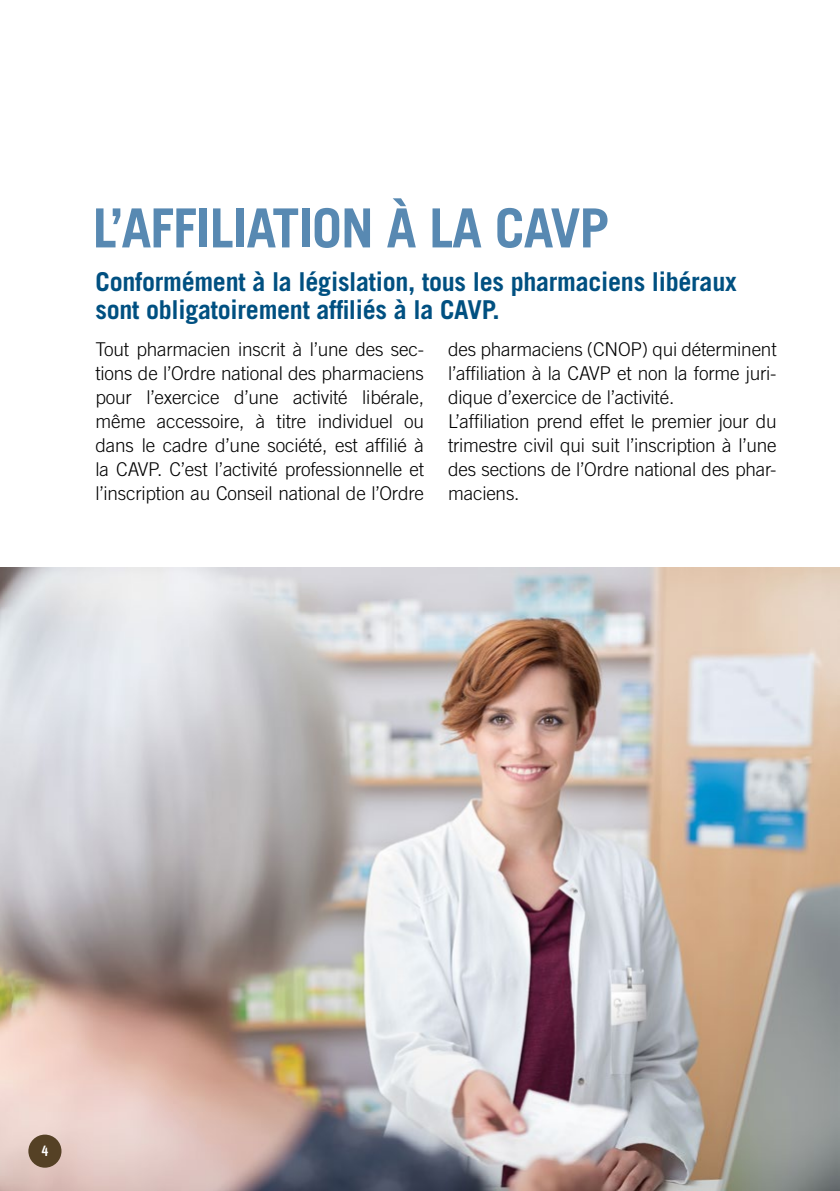
<style>
.page{position:relative;width:840px;height:1191px;background:#fff}
.page>*{position:absolute;margin:0;border:0;box-sizing:border-box;transform-origin:0 0}
.t1{font:700 54px "Trade Gothic LT Std";letter-spacing:-.02em;color:#5889b2}
.t2{font:700 26px/28px "Trade Gothic LT Std";letter-spacing:-.01em;color:#005081}
.t3{font:300 19px/24px "Trade Gothic LT Std";letter-spacing:-.01em;color:#000;text-align:justify}
.t4{font:800 15.6px "Extreme Sans";color:#fff}
</style>
<div class="page">
<img style="left:0;top:567px;width:839px;height:624px">
<div style="left:28px;top:1134px;width:33px;height:33px;background:#554125;border-radius:50%"></div>
<h1 class="t1" style="left:93px;top:195px;width:518px">L’AFFILIATION À LA CAVP</h1>
<h2 class="t2" style="left:95px;top:267px;width:642px">Conformément à la législation, tous les pharmaciens libéraux sont obligatoirement affiliés à la CAVP.</h2>
<p class="t3" style="left:95px;top:337px;width:330px">Tout pharmacien inscrit à l’une des sec&shy;tions de l’Ordre national des pharmaciens pour l’exercice d’une activité libérale, même accessoire, à titre individuel ou dans le cadre d’une société, est affilié à la CAVP. C’est l’activité professionnelle et l’inscription au Conseil national de l’Ordre</p>
<p class="t3" style="left:448px;top:337px;width:330px;text-align:left">des pharmaciens (CNOP) qui déterminent l’affiliation à la CAVP et non la forme juri&shy;dique d’exercice de l’activité.<br>L’affiliation prend effet le premier jour du trimestre civil qui suit l’inscription à l’une des sections de l’Ordre national des phar&shy;maciens.</p>
<p class="t4" style="left:41px;top:1142px;width:9px">4</p>
</div>
